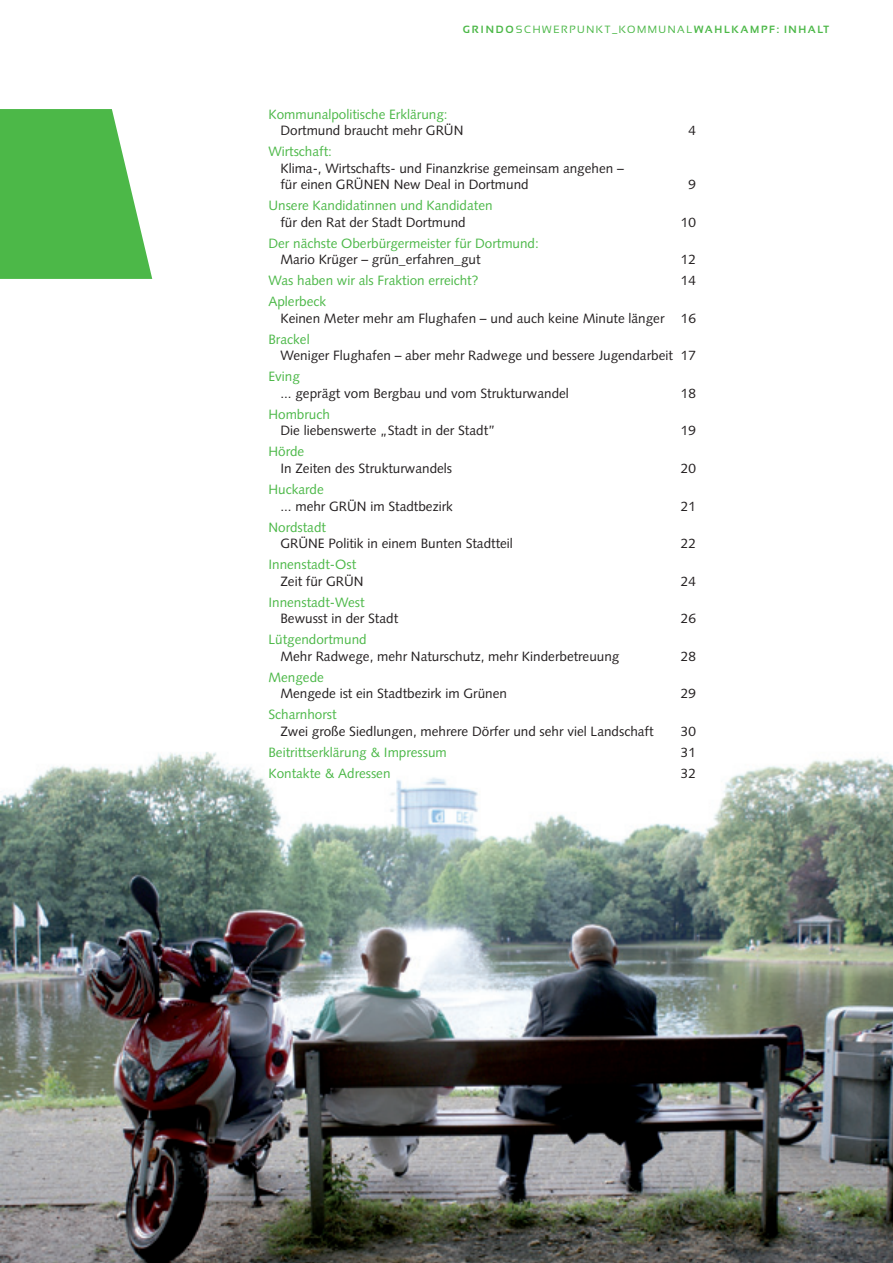
<style>
.page{position:relative;width:893px;height:1263px;background:#fff}
.page>*{position:absolute;margin:0;border:0;box-sizing:border-box;transform-origin:0 0}
.t1{font:13.5px/16.5px "Syntax";color:#231f20}
.t2{font:13.5px "Syntax";color:#4cb848}
.t3{font:700 10.5px "Sansation";letter-spacing:.15em;color:#4cb848}
.s1{font-weight:400}
</style>
<div class="page">
<img style="left:1px;top:752px;width:892px;height:511px">
<svg style="left:0;top:109px;width:152px;height:170px;background:#63c15f"></svg>
<p class="t3" style="left:463px;top:24px;width:368px">GRINDO<span class="s1">SCHWERPUNKT_KOMMUNAL</span>WAHLKAMPF: INHALT</p>
<p class="t2" style="left:268px;top:106px;width:181px">Kommunalpolitische Erklärung:</p>
<p class="t1" style="left:280px;top:123px;width:185px">Dortmund braucht mehr GRÜN</p>
<p class="t1" style="left:688px;top:123px;width:9px">4</p>
<p class="t2" style="left:268px;top:144px;width:65px">Wirtschaft:</p>
<p class="t1" style="left:280px;top:160px;width:345px">Klima-, Wirtschafts- und Finanzkrise gemeinsam angehen – für einen GRÜNEN New Deal in Dortmund</p>
<p class="t1" style="left:688px;top:177px;width:9px">9</p>
<p class="t2" style="left:268px;top:198px;width:226px">Unsere Kandidatinnen und Kandidaten</p>
<p class="t1" style="left:280px;top:214px;width:187px">für den Rat der Stadt Dortmund</p>
<p class="t1" style="left:681px;top:214px;width:17px">10</p>
<p class="t2" style="left:268px;top:235px;width:272px">Der nächste Oberbürgermeister für Dortmund:</p>
<p class="t1" style="left:280px;top:252px;width:202px">Mario Krüger – grün_erfahren_gut</p>
<p class="t1" style="left:681px;top:252px;width:17px">12</p>
<p class="t2" style="left:268px;top:273px;width:212px">Was haben wir als Fraktion erreicht?</p>
<p class="t1" style="left:681px;top:273px;width:17px">14</p>
<p class="t2" style="left:268px;top:294px;width:59px">Aplerbeck</p>
<p class="t1" style="left:280px;top:310px;width:417px">Keinen Meter mehr am Flughafen – und auch keine Minute länger 16</p>
<p class="t2" style="left:268px;top:331px;width:43px">Brackel</p>
<p class="t1" style="left:280px;top:348px;width:417px">Weniger Flughafen – aber mehr Radwege und bessere Jugendarbeit 17</p>
<p class="t2" style="left:268px;top:369px;width:33px">Eving</p>
<p class="t1" style="left:280px;top:385px;width:290px">... geprägt vom Bergbau und vom Strukturwandel</p>
<p class="t1" style="left:681px;top:385px;width:17px">18</p>
<p class="t2" style="left:268px;top:406px;width:63px">Hombruch</p>
<p class="t1" style="left:280px;top:423px;width:217px">Die liebenswerte „Stadt in der Stadt”</p>
<p class="t1" style="left:681px;top:423px;width:17px">19</p>
<p class="t2" style="left:268px;top:444px;width:37px">Hörde</p>
<p class="t1" style="left:280px;top:460px;width:173px">In Zeiten des Strukturwandels</p>
<p class="t1" style="left:681px;top:460px;width:17px">20</p>
<p class="t2" style="left:268px;top:481px;width:57px">Huckarde</p>
<p class="t1" style="left:280px;top:498px;width:174px">... mehr GRÜN im Stadtbezirk</p>
<p class="t1" style="left:681px;top:498px;width:17px">21</p>
<p class="t2" style="left:268px;top:519px;width:59px">Nordstadt</p>
<p class="t1" style="left:280px;top:535px;width:234px">GRÜNE Politik in einem Bunten Stadtteil</p>
<p class="t1" style="left:681px;top:535px;width:17px">22</p>
<p class="t2" style="left:268px;top:556px;width:89px">Innenstadt-Ost</p>
<p class="t1" style="left:280px;top:573px;width:85px">Zeit für GRÜN</p>
<p class="t1" style="left:681px;top:573px;width:17px">24</p>
<p class="t2" style="left:268px;top:594px;width:98px">Innenstadt-West</p>
<p class="t1" style="left:280px;top:610px;width:119px">Bewusst in der Stadt</p>
<p class="t1" style="left:681px;top:610px;width:17px">26</p>
<p class="t2" style="left:268px;top:631px;width:100px">Lütgendortmund</p>
<p class="t1" style="left:280px;top:648px;width:340px">Mehr Radwege, mehr Naturschutz, mehr Kinderbetreuung</p>
<p class="t1" style="left:681px;top:648px;width:17px">28</p>
<p class="t2" style="left:268px;top:669px;width:57px">Mengede</p>
<p class="t1" style="left:280px;top:685px;width:228px">Mengede ist ein Stadtbezirk im Grünen</p>
<p class="t1" style="left:681px;top:685px;width:17px">29</p>
<p class="t2" style="left:268px;top:706px;width:70px">Scharnhorst</p>
<p class="t1" style="left:280px;top:723px;width:375px">Zwei große Siedlungen, mehrere Dörfer und sehr viel Landschaft</p>
<p class="t1" style="left:681px;top:723px;width:17px">30</p>
<p class="t2" style="left:268px;top:744px;width:180px">Beitrittserklärung &amp; Impressum</p>
<p class="t1" style="left:681px;top:744px;width:17px">31</p>
<p class="t2" style="left:268px;top:765px;width:124px">Kontakte &amp; Adressen</p>
<p class="t1" style="left:681px;top:765px;width:17px">32</p>
</div>
